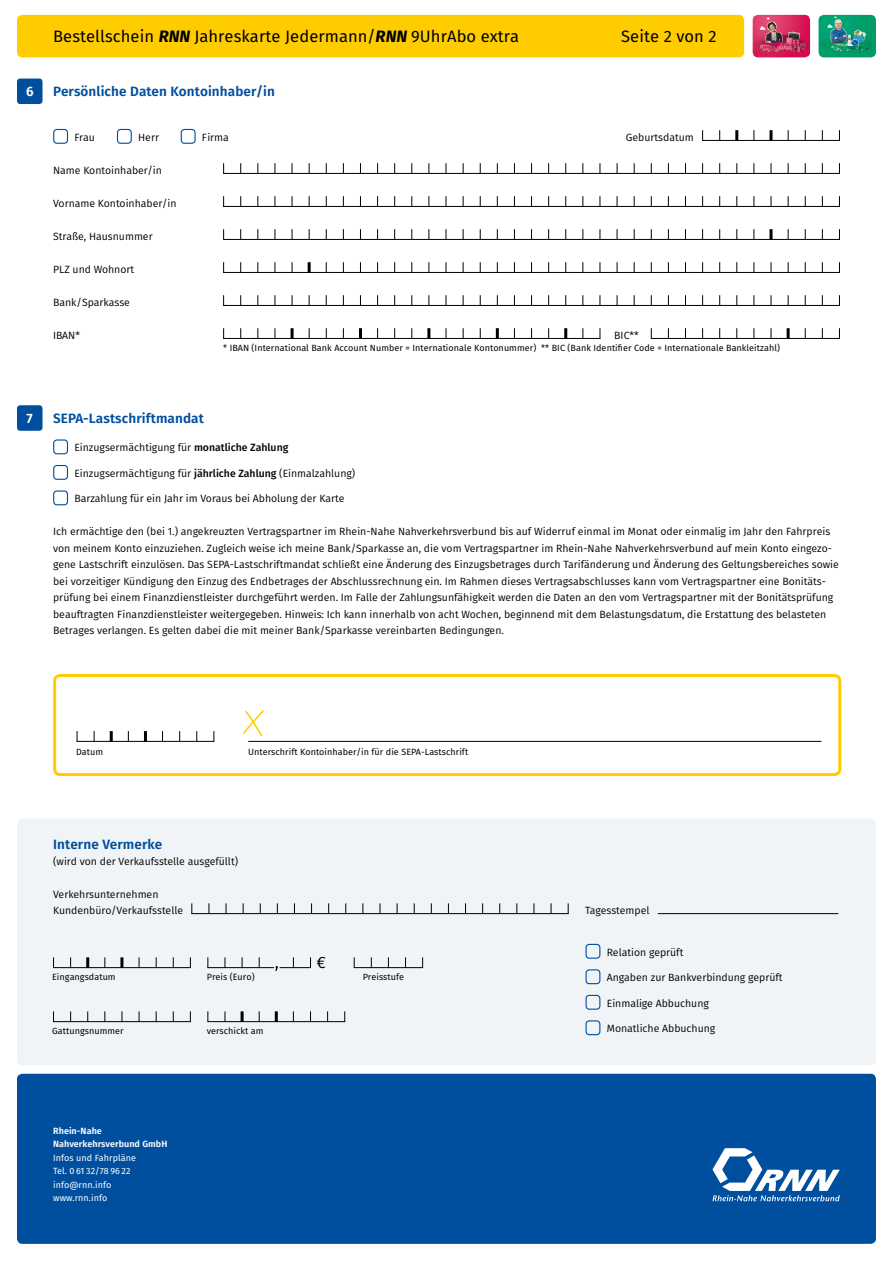
<style>
.page{position:relative;width:893px;height:1263px;background:#fff}
.page>*{position:absolute;margin:0;border:0;box-sizing:border-box;transform-origin:0 0}
.t1{font:16.5px "Fira Sans";letter-spacing:.005em;color:#000}
.t2{font:16.5px "Fira Sans";color:#000}
.t3{font:600 13.5px "Fira Sans";letter-spacing:.01em;color:#004f9f}
.t4{font:600 13.5px "Fira Sans";color:#fff}
.t5{font:10.5px/16.5px "Fira Sans";color:#000}
.t6{font:9px "Fira Sans";letter-spacing:.005em;color:#000}
.t7{font:9px/13.5px "Fira Sans";letter-spacing:.005em;color:#fff}
.t8{font:600 9px/13.5px "Fira Sans";letter-spacing:.005em;color:#fff}
.s1{font-weight:700;font-style:italic}
.s2{font-weight:500}
</style>
<div class="page">
<div style="left:17px;top:1074px;width:859px;height:170px;background:#004f9f;border-radius:5px"></div>
<div style="left:17px;top:819px;width:859px;height:246px;background:#f1f4f6;border-radius:5px"></div>
<div style="left:17px;top:15px;width:727px;height:42px;background:#fc0;border-radius:5px"></div>
<div style="left:17px;top:79px;width:26px;height:25px;background:#004f9f;border-radius:3px"></div>
<div style="left:17px;top:405px;width:26px;height:26px;background:#004f9f;border-radius:3px"></div>
<div style="left:53px;top:129px;width:15px;height:15px;border:1px solid #004f9f;border-radius:3px"></div>
<div style="left:117px;top:129px;width:15px;height:15px;border:1px solid #004f9f;border-radius:3px"></div>
<div style="left:181px;top:129px;width:15px;height:15px;border:1px solid #004f9f;border-radius:3px"></div>
<svg style="left:769px;top:130px;width:3px;height:10px"></svg>
<svg style="left:735px;top:130px;width:3px;height:10px"></svg>
<hr style="left:702px;top:140px;width:138px;height:1px;background:#000">
<hr style="left:223px;top:173px;width:617px;height:1px;background:#000">
<hr style="left:223px;top:206px;width:617px;height:1px;background:#000">
<svg style="left:769px;top:229px;width:3px;height:10px"></svg>
<hr style="left:223px;top:239px;width:617px;height:1px;background:#000">
<svg style="left:308px;top:262px;width:3px;height:10px"></svg>
<hr style="left:223px;top:272px;width:617px;height:1px;background:#000">
<hr style="left:223px;top:305px;width:617px;height:1px;background:#000">
<svg style="left:564px;top:328px;width:3px;height:10px"></svg>
<svg style="left:496px;top:328px;width:3px;height:10px"></svg>
<svg style="left:427px;top:328px;width:3px;height:10px"></svg>
<svg style="left:359px;top:328px;width:3px;height:10px"></svg>
<svg style="left:291px;top:328px;width:3px;height:10px"></svg>
<hr style="left:223px;top:338px;width:377px;height:1px;background:#000">
<svg style="left:787px;top:328px;width:3px;height:10px"></svg>
<hr style="left:651px;top:338px;width:189px;height:1px;background:#000">
<div style="left:53px;top:439px;width:15px;height:15px;border:1px solid #004f9f;border-radius:3px"></div>
<div style="left:53px;top:465px;width:15px;height:15px;border:1px solid #004f9f;border-radius:3px"></div>
<div style="left:53px;top:490px;width:15px;height:15px;border:1px solid #004f9f;border-radius:3px"></div>
<hr style="left:191px;top:913px;width:377px;height:1px;background:#000">
<hr style="left:658px;top:913px;width:180px;height:1px;background:#000">
<svg style="left:120px;top:957px;width:3px;height:10px"></svg>
<svg style="left:86px;top:957px;width:3px;height:10px"></svg>
<hr style="left:53px;top:967px;width:138px;height:1px;background:#000">
<hr style="left:208px;top:967px;width:66px;height:1px;background:#000">
<hr style="left:280px;top:967px;width:31px;height:1px;background:#000">
<svg style="left:275px;top:966px;width:3px;height:5px"></svg>
<hr style="left:354px;top:967px;width:69px;height:1px;background:#000">
<hr style="left:53px;top:1021px;width:138px;height:1px;background:#000">
<svg style="left:275px;top:1011px;width:3px;height:10px"></svg>
<svg style="left:241px;top:1011px;width:3px;height:10px"></svg>
<hr style="left:207px;top:1021px;width:138px;height:1px;background:#000">
<div style="left:585px;top:944px;width:15px;height:15px;border:1px solid #004f9f;border-radius:3px"></div>
<div style="left:585px;top:969px;width:15px;height:15px;border:1px solid #004f9f;border-radius:3px"></div>
<div style="left:585px;top:995px;width:15px;height:15px;border:1px solid #004f9f;border-radius:3px"></div>
<div style="left:585px;top:1020px;width:15px;height:15px;border:1px solid #004f9f;border-radius:3px"></div>
<div style="left:53px;top:674px;width:788px;height:102px;border:3px solid #fc0;border-radius:5px"></div>
<svg style="left:144px;top:731px;width:3px;height:10px"></svg>
<svg style="left:110px;top:731px;width:3px;height:10px"></svg>
<hr style="left:77px;top:741px;width:137px;height:1px;background:#000">
<hr style="left:248px;top:741px;width:573px;height:1px;background:#000">
<svg style="left:243px;top:710px;width:21px;height:27px"></svg>
<svg style="left:712px;top:1148px;width:128px;height:53px"></svg>
<img style="left:819px;top:15px;width:57px;height:42px">
<img style="left:753px;top:15px;width:57px;height:42px">
<p class="t4" style="left:26px;top:80px;width:9px">6</p>
<h1 class="t1" style="left:53px;top:23px;width:467px">Bestellschein <span class="s1">RNN</span> Jahreskarte Jedermann/<span class="s1">RNN</span> 9UhrAbo extra</h1>
<h1 class="t1" style="left:621px;top:23px;width:97px">Seite 2 von 2</h1>
<p class="t3" style="left:53px;top:80px;width:223px">Persönliche Daten Kontoinhaber/in</p>
<p class="t5" style="left:74px;top:129px;width:22px">Frau</p>
<p class="t5" style="left:138px;top:129px;width:22px">Herr</p>
<p class="t5" style="left:202px;top:129px;width:28px">Firma</p>
<p class="t5" style="left:626px;top:129px;width:69px">Geburtsdatum</p>
<p class="t5" style="left:53px;top:162px;width:110px">Name Kontoinhaber/in</p>
<p class="t5" style="left:53px;top:195px;width:125px">Vorname Kontoinhaber/in</p>
<p class="t5" style="left:53px;top:228px;width:101px">Straße, Hausnummer</p>
<p class="t5" style="left:53px;top:261px;width:83px">PLZ und Wohnort</p>
<p class="t5" style="left:53px;top:294px;width:78px">Bank/Sparkasse</p>
<p class="t5" style="left:53px;top:327px;width:28px">IBAN*</p>
<p class="t5" style="left:614px;top:327px;width:26px">BIC**</p>
<p class="t6" style="left:223px;top:341px;width:558px">* IBAN (International Bank Account Number = Internationale Kontonummer) ** BIC (Bank Identifier Code = Internationale Bankleitzahl)</p>
<p class="t4" style="left:27px;top:407px;width:8px">7</p>
<p class="t3" style="left:53px;top:407px;width:152px">SEPA-Lastschriftmandat</p>
<p class="t5" style="left:74px;top:439px;width:215px">Einzugsermächtigung für <span class="s2">monatliche Zahlung</span></p>
<p class="t5" style="left:74px;top:465px;width:282px">Einzugsermächtigung für <span class="s2">jährliche Zahlung</span> (Einmalzahlung)</p>
<p class="t5" style="left:74px;top:490px;width:272px">Barzahlung für ein Jahr im Voraus bei Abholung der Karte</p>
<p class="t5" style="left:53px;top:523px;width:787px">Ich ermächtige den (bei 1.) angekreuzten Vertragspartner im Rhein-Nahe Nahverkehrsverbund bis auf Widerruf einmal im Monat oder einmalig im Jahr den Fahrpreis von meinem Konto einzuziehen. Zugleich weise ich meine Bank/Sparkasse an, die vom Vertragspartner im Rhein-Nahe Nahverkehrsverbund auf mein Konto eingezo&shy;gene Lastschrift einzulösen. Das SEPA-Lastschriftmandat schließt eine Änderung des Einzugsbetrages durch Tarifänderung und Änderung des Geltungsbereiches sowie bei vorzeitiger Kündigung den Einzug des Endbetrages der Abschlussrechnung ein. Im Rahmen dieses Vertragsabschlusses kann vom Vertragspartner eine Bonitäts&shy;prüfung bei einem Finanzdienstleister durchgeführt werden. Im Falle der Zahlungsunfähigkeit werden die Daten an den vom Vertragspartner mit der Bonitätsprüfung beauftragten Finanzdienstleister weitergegeben. Hinweis: Ich kann innerhalb von acht Wochen, beginnend mit dem Belastungsdatum, die Erstattung des belasteten Betrages verlangen. Es gelten dabei die mit meiner Bank/Sparkasse vereinbarten Bedingungen.</p>
<p class="t6" style="left:76px;top:744px;width:29px">Datum</p>
<p class="t6" style="left:248px;top:744px;width:222px">Unterschrift Kontoinhaber/in für die SEPA-Lastschrift</p>
<p class="t3" style="left:53px;top:834px;width:111px">Interne Vermerke</p>
<p class="t5" style="left:53px;top:852px;width:186px">(wird von der Verkaufsstelle ausgefüllt)</p>
<p class="t5" style="left:53px;top:885px;width:131px">Verkehrsunternehmen<br>Kundenbüro/Verkaufsstelle</p>
<p class="t6" style="left:52px;top:970px;width:65px">Eingangsdatum</p>
<p class="t6" style="left:52px;top:1024px;width:73px">Gattungsnummer</p>
<p class="t8" style="left:53px;top:1123px;width:116px">Rhein-Nahe<br>Nahverkehrsverbund GmbH</p>
<p class="t7" style="left:53px;top:1151px;width:84px">Infos und Fahrpläne<br>Tel. 0 61 32/78 96 22 info@rnn.info www.rnn.info</p>
<p class="t6" style="left:207px;top:970px;width:49px">Preis (Euro)</p>
<p class="t6" style="left:207px;top:1024px;width:58px">verschickt am</p>
<h1 class="t2" style="left:316px;top:950px;width:11px">€</h1>
<p class="t6" style="left:363px;top:970px;width:43px">Preisstufe</p>
<p class="t5" style="left:585px;top:902px;width:66px">Tagesstempel</p>
<p class="t5" style="left:607px;top:943px;width:78px">Relation geprüft</p>
<p class="t5" style="left:607px;top:969px;width:177px">Angaben zur Bankverbindung geprüft</p>
<p class="t5" style="left:607px;top:994px;width:104px">Einmalige Abbuchung</p>
<p class="t5" style="left:607px;top:1020px;width:110px">Monatliche Abbuchung</p>
</div>
